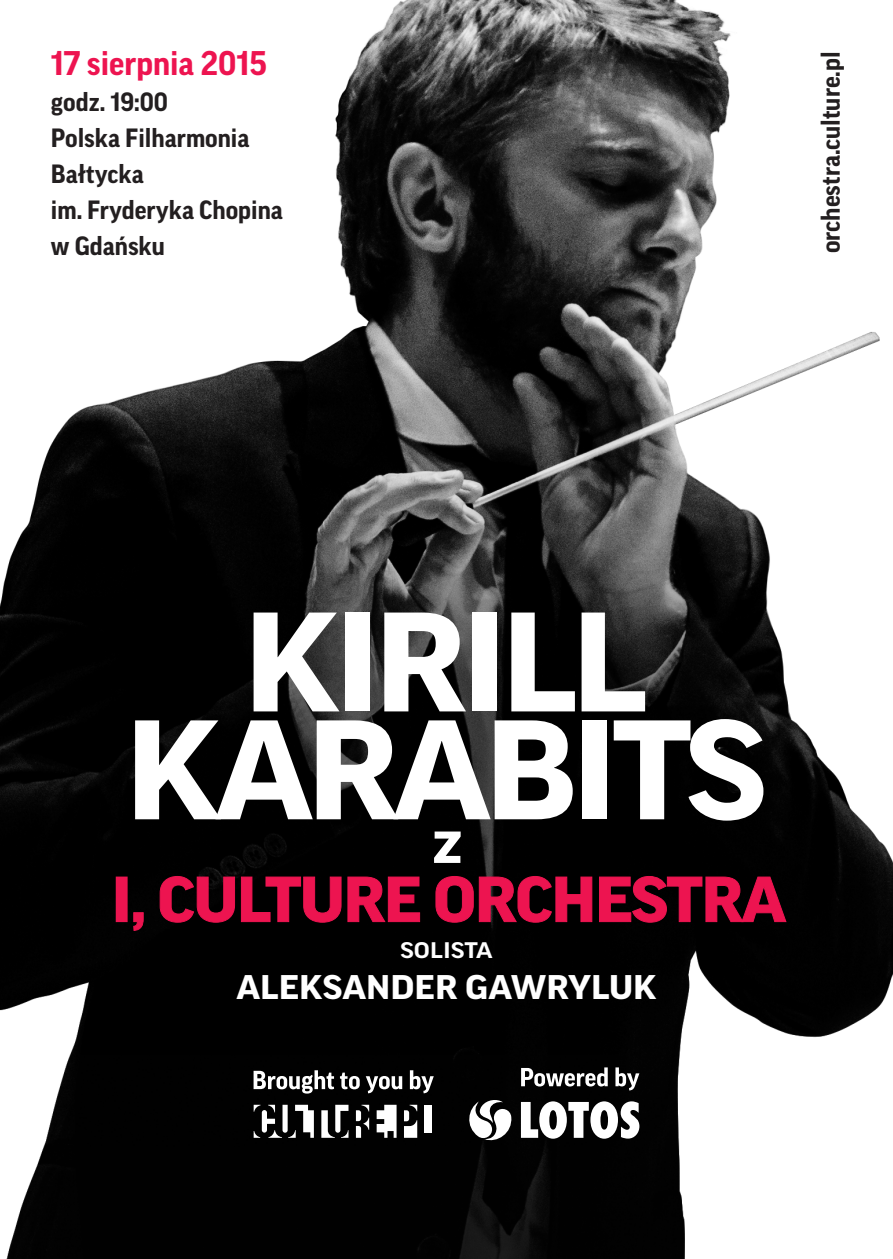
<style>
.page{position:relative;width:893px;height:1259px;background:#fff}
.page>*{position:absolute;margin:0;border:0;box-sizing:border-box;transform-origin:0 0}
.t1{font:700 expanded 136.2px/107.7px "Good Pro";letter-spacing:-.05em;color:#fff;text-align:center}
.t2{font:700 expanded 61.5px "Good Pro";letter-spacing:-.025em;color:#ed1450}
.t3{font:700 expanded 61.5px "Good Pro";color:#fff}
.t4{font:700 expanded 33px "Good Pro";color:#fff}
.t5{font:700 33px "Good Pro";color:#ed1450}
.t6{font:500 expanded 27px "Good Pro";color:#fff}
.t7{font:700 25.5px/36px "Good Pro";color:#231f20}
</style>
<div class="page">
<img style="left:0;top:0;width:893px;height:1259px">
<div style="left:116px;top:877px;width:11px;height:44px;border:1px solid #ed1450"></div>
<svg style="left:133px;top:912px;width:11px;height:18px"></svg>
<svg style="left:160px;top:876px;width:75px;height:46px;background:#1b030a"></svg>
<svg style="left:241px;top:876px;width:100px;height:46px;background:#190208"></svg>
<svg style="left:348px;top:876px;width:72px;height:46px;background:#1e020a"></svg>
<svg style="left:436px;top:876px;width:156px;height:46px;background:#1c030a"></svg>
<svg style="left:599px;top:876px;width:187px;height:46px;background:#1c0209"></svg>
<svg style="left:521px;top:1101px;width:118px;height:37px"></svg>
<svg style="left:465px;top:1098px;width:48px;height:45px"></svg>
<svg style="left:521px;top:1067px;width:87px;height:19px"></svg>
<svg style="left:615px;top:1067px;width:24px;height:23px"></svg>
<svg style="left:254px;top:1104px;width:6px;height:7px"></svg>
<svg style="left:356px;top:1104px;width:13px;height:33px"></svg>
<div style="left:262px;top:1110px;width:5px;height:22px;background:#fff;border-radius:3px"></div>
<svg style="left:377px;top:1104px;width:20px;height:33px"></svg>
<div style="left:425px;top:1104px;width:7px;height:28px;background:#fff"></div>
<svg style="left:254px;top:1131px;width:6px;height:6px"></svg>
<svg style="left:404px;top:1104px;width:13px;height:33px"></svg>
<svg style="left:268px;top:1104px;width:46px;height:33px"></svg>
<svg style="left:321px;top:1104px;width:27px;height:33px"></svg>
<svg style="left:254px;top:1070px;width:80px;height:23px"></svg>
<svg style="left:340px;top:1072px;width:20px;height:17px"></svg>
<svg style="left:366px;top:1076px;width:36px;height:17px"></svg>
<svg style="left:410px;top:1070px;width:24px;height:23px"></svg>
<p class="t5" style="left:51px;top:45px;width:218px">17 sierpnia 2015</p>
<p class="t7" style="left:51px;top:84px;width:233px">godz. 19:00<br>Polska Filharmonia<br>Bałtycka<br>im. Fryderyka Chopina w Gdańsku</p>
<p class="t7" style="left:813px;top:253px;width:203px;rotate:-90deg">orchestra.culture.pl</p>
<h1 class="t1" style="left:125px;top:608px;width:643px">KIRILL<br>KARABITS</h1>
<h2 class="t3" style="left:432px;top:806px;width:33px">z</h2>
<h2 class="t2" style="left:111px;top:864px;width:677px">I, CULTURE ORCHESTRA</h2>
<p class="t6" style="left:400px;top:932px;width:94px">SOLISTA</p>
<p class="t4" style="left:236px;top:968px;width:422px">ALEKSANDER GAWRYLUK</p>
</div>
